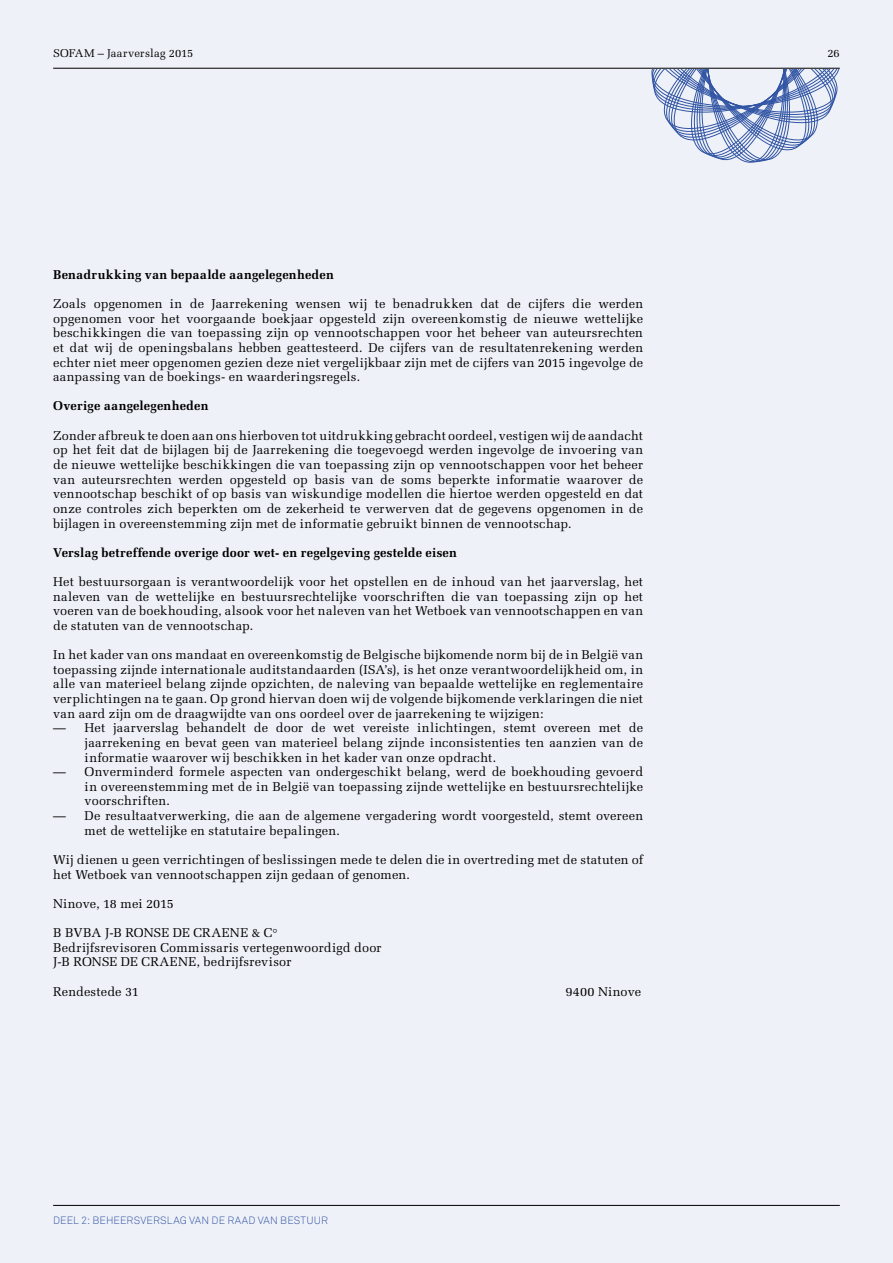
<style>
.page{position:relative;width:893px;height:1263px;background:#eff1f8}
.page>*{position:absolute;margin:0;border:0;box-sizing:border-box;transform-origin:0 0}
.t1{font:12.75px/14.5px "Melior";letter-spacing:.015em;color:#000;text-align:justify}
.t2{font:700 12.75px "Melior";letter-spacing:.015em;color:#000}
.t3{font:11.25px "Melior";letter-spacing:.01em;color:#000}
.t4{font:300 10.5px "Akkurat";letter-spacing:.01em;color:#3155a4}
</style>
<div class="page">
<svg style="left:651px;top:69px;width:189px;height:94px"></svg>
<hr style="left:53px;top:68px;width:787px;height:1px;background:#000">
<hr style="left:53px;top:1205px;width:787px;height:1px;background:#000">
<p class="t3" style="left:53px;top:47px;width:142px">SOFAM – Jaarverslag 2015</p>
<p class="t2" style="left:53px;top:266px;width:282px">Benadrukking van bepaalde aangelegenheden</p>
<p class="t1" style="left:53px;top:296px;width:592px">Zoals opgenomen in de Jaarrekening wensen wij te benadrukken dat de cijfers die werden opgenomen voor het voorgaande boekjaar opgesteld zijn overeenkomstig de nieuwe wettelijke beschikkingen die van toepassing zijn op vennootschappen voor het beheer van auteursrechten et dat wij de openingsbalans hebben geattesteerd. De cijfers van de resultatenrekening werden echter niet meer opgenomen gezien deze niet vergelijkbaar zijn met de cijfers van 2015 ingevolge de aanpassing van de boekings- en waarderingsregels.</p>
<p class="t2" style="left:53px;top:398px;width:157px">Overige aangelegenheden</p>
<p class="t1" style="left:53px;top:428px;width:592px">Zonder afbreuk te doen aan ons hierboven tot uitdrukking gebracht oordeel, vestigen wij de aandacht op het feit dat de bijlagen bij de Jaarrekening die toegevoegd werden ingevolge de invoering van de nieuwe wettelijke beschikkingen die van toepassing zijn op vennootschappen voor het beheer van auteursrechten werden opgesteld op basis van de soms beperkte informatie waarover de vennootschap beschikt of op basis van wiskundige modellen die hiertoe werden opgesteld en dat onze controles zich beperkten om de zekerheid te verwerven dat de gegevens opgenomen in de bijlagen in overeenstemming zijn met de informatie gebruikt binnen de vennootschap.</p>
<p class="t2" style="left:53px;top:544px;width:405px">Verslag betreffende overige door wet- en regelgeving gestelde eisen</p>
<p class="t1" style="left:53px;top:574px;width:592px">Het bestuursorgaan is verantwoordelijk voor het opstellen en de inhoud van het jaarverslag, het naleven van de wettelijke en bestuursrechtelijke voorschriften die van toepassing zijn op het voeren van de boekhouding, alsook voor het naleven van het Wetboek van vennootschappen en van de statuten van de vennootschap.</p>
<p class="t1" style="left:53px;top:647px;width:592px">In het kader van ons mandaat en overeenkomstig de Belgische bijkomende norm bij de in België van toepassing zijnde internationale auditstandaarden (ISA’s), is het onze verantwoordelijkheid om, in alle van materieel belang zijnde opzichten, de naleving van bepaalde wettelijke en reglementaire verplichtingen na te gaan. Op grond hiervan doen wij de volgende bijkomende verklaringen die niet van aard zijn om de draagwijdte van ons oordeel over de jaarrekening te wijzigen:</p>
<p class="t1" style="left:85px;top:720px;width:560px;text-indent:-32px">— Het jaarverslag behandelt de door de wet vereiste inlichtingen, stemt overeen met de jaarrekening en bevat geen van materieel belang zijnde inconsistenties ten aanzien van de informatie waarover wij beschikken in het kader van onze opdracht.</p>
<p class="t1" style="left:85px;top:764px;width:560px;text-indent:-32px">— Onverminderd formele aspecten van ondergeschikt belang, werd de boekhouding gevoerd in overeenstemming met de in België van toepassing zijnde wettelijke en bestuursrechtelijke voorschriften.</p>
<p class="t1" style="left:85px;top:808px;width:560px;text-indent:-32px">— De resultaatverwerking, die aan de algemene vergadering wordt voorgesteld, stemt overeen met de wettelijke en statutaire bepalingen.</p>
<p class="t1" style="left:53px;top:852px;width:592px">Wij dienen u geen verrichtingen of beslissingen mede te delen die in overtreding met de statuten of het Wetboek van vennootschappen zijn gedaan of genomen.</p>
<p class="t1" style="left:53px;top:896px;width:122px">Ninove, 18 mei 2015</p>
<p class="t1" style="left:53px;top:925px;width:330px;text-align:left">B BVBA J-B RONSE DE CRAENE &amp; C°<br>Bedrijfsrevisoren Commissaris vertegenwoordigd door<br>J-B RONSE DE CRAENE, bedrijfsrevisor</p>
<p class="t1" style="left:53px;top:984px;width:87px">Rendestede 31</p>
<p class="t1" style="left:566px;top:984px;width:77px">9400 Ninove</p>
<p class="t4" style="left:53px;top:1213px;width:276px">DEEL 2: BEHEERSVERSLAG VAN DE RAAD VAN BESTUUR</p>
<p class="t3" style="left:827px;top:47px;width:14px">26</p>
</div>
